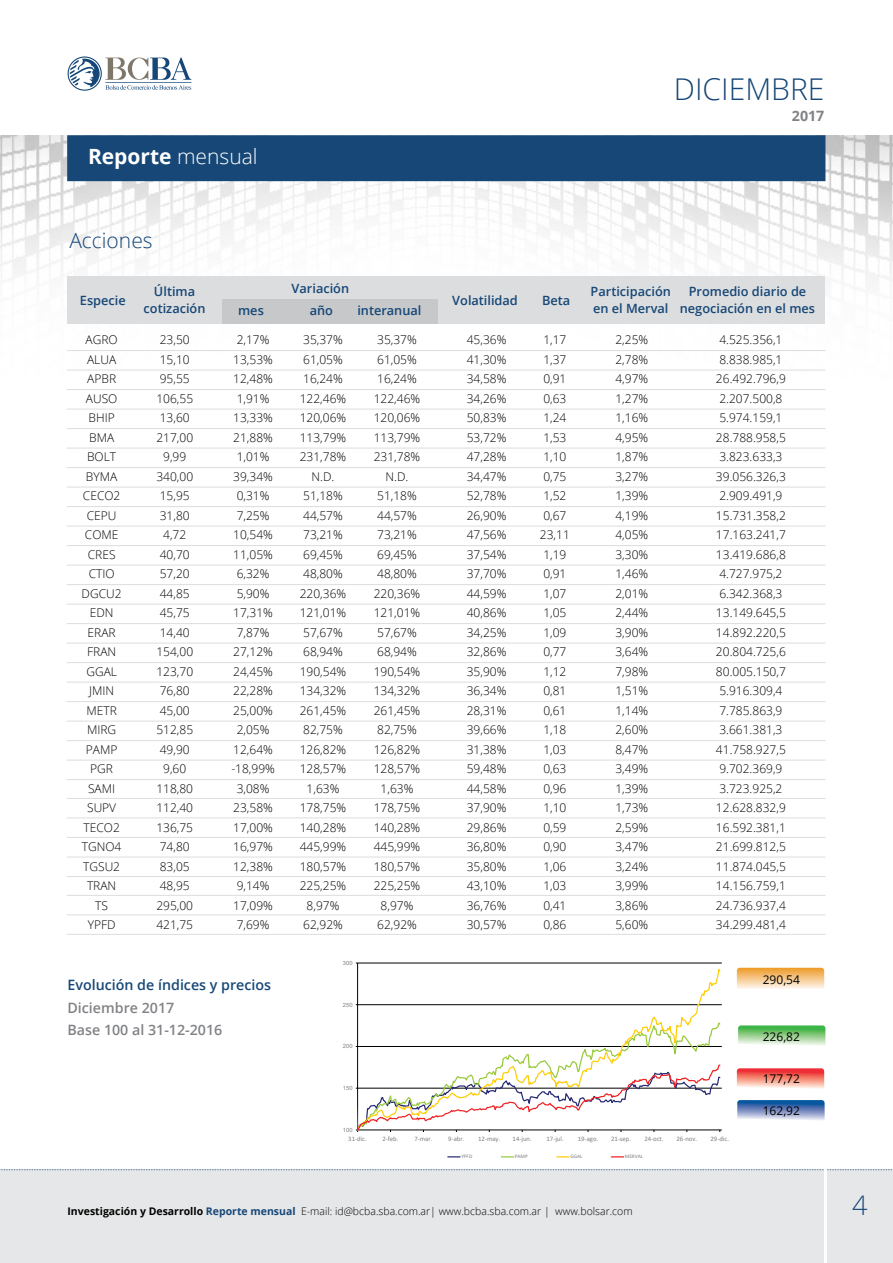
<style>
.page{position:relative;width:893px;height:1263px;background:#fff}
.page>*{position:absolute;margin:0;border:0;box-sizing:border-box;transform-origin:0 0}
.t1{font:300 30px "Open Sans";color:#164777}
.t2{font:300 27px "Open Sans";color:#164777}
.t3{font:700 21px "Open Sans";color:#fff}
.t4{font:300 21px "Open Sans";color:#164777}
.t5{font:600 14.25px/22.5px "Open Sans";color:#808285}
.t6{font:600 14.25px "Open Sans";color:#164777}
.t7{font:700 14.25px "Open Sans";color:#808285}
.t8{font:600 12.75px/16.5px "Open Sans";color:#164777;text-align:center}
.t9{font:300 12px/19.5px "Open Sans";color:#000;text-align:center}
.t10{font:12px "Open Sans";color:#000}
.t11{font:300 10.5px "Open Sans";color:#000}
.t12{font:6.75px "Calibri";color:#818181}
.t13{font:5.7px "Arial";letter-spacing:-.005em;color:#818181}
.t14{font:5.25px "Calibri";color:#818181}
.s1{font-weight:300}
.s2{font-weight:700}
.s3{font-weight:700;color:#164777}
</style>
<div class="page">
<img style="left:0;top:135px;width:893px;height:470px">
<div style="left:67px;top:135px;width:758px;height:46px;background:#164777"></div>
<svg style="left:67px;top:56px;width:35px;height:35px"></svg>
<svg style="left:68px;top:56px;width:34px;height:35px"></svg>
<svg style="left:70px;top:58px;width:121px;height:32px"></svg>
<div style="left:0;top:1170px;width:893px;height:93px;background:#e6e7e8"></div>
<svg style="left:0;top:1169px;width:893px;height:1px"></svg>
<hr style="left:824px;top:1124px;width:3px;height:139px;background:#fff">
<div style="left:67px;top:276px;width:757px;height:48px;background:#dcddde"></div>
<svg style="left:737px;top:968px;width:87px;height:21px"></svg>
<svg style="left:738px;top:1025px;width:87px;height:21px"></svg>
<svg style="left:737px;top:1100px;width:88px;height:20px"></svg>
<svg style="left:737px;top:1068px;width:87px;height:21px"></svg>
<hr style="left:358px;top:963px;width:364px;height:1px;background:#010101">
<hr style="left:358px;top:1004px;width:364px;height:1px;background:#010101">
<hr style="left:358px;top:1046px;width:364px;height:1px;background:#010101">
<hr style="left:358px;top:1088px;width:364px;height:1px;background:#010101">
<hr style="left:358px;top:1130px;width:364px;height:1px;background:#010101">
<svg style="left:356px;top:963px;width:365px;height:169px"></svg>
<svg style="left:448px;top:1156px;width:12px;height:1px"></svg>
<svg style="left:501px;top:1156px;width:13px;height:1px"></svg>
<svg style="left:557px;top:1156px;width:12px;height:1px"></svg>
<svg style="left:611px;top:1156px;width:13px;height:1px"></svg>
<div style="left:222px;top:299px;width:216px;height:25px;background:#c7c8ca"></div>
<hr style="left:67px;top:350px;width:758px;height:1px;background:#dcddde">
<hr style="left:67px;top:370px;width:758px;height:1px;background:#dcddde">
<hr style="left:67px;top:389px;width:758px;height:1px;background:#dcddde">
<hr style="left:67px;top:409px;width:758px;height:1px;background:#dcddde">
<hr style="left:67px;top:428px;width:758px;height:1px;background:#dcddde">
<hr style="left:67px;top:448px;width:758px;height:1px;background:#dcddde">
<hr style="left:67px;top:467px;width:758px;height:1px;background:#dcddde">
<hr style="left:67px;top:487px;width:758px;height:1px;background:#dcddde">
<hr style="left:67px;top:506px;width:758px;height:1px;background:#dcddde">
<hr style="left:67px;top:526px;width:758px;height:1px;background:#dcddde">
<hr style="left:67px;top:545px;width:758px;height:1px;background:#dcddde">
<hr style="left:67px;top:565px;width:758px;height:1px;background:#dcddde">
<hr style="left:67px;top:584px;width:758px;height:1px;background:#dcddde">
<hr style="left:67px;top:604px;width:758px;height:1px;background:#dcddde">
<hr style="left:67px;top:623px;width:758px;height:1px;background:#dcddde">
<hr style="left:67px;top:643px;width:758px;height:1px;background:#dcddde">
<hr style="left:67px;top:662px;width:758px;height:1px;background:#dcddde">
<hr style="left:67px;top:682px;width:758px;height:1px;background:#dcddde">
<hr style="left:67px;top:701px;width:758px;height:1px;background:#dcddde">
<hr style="left:67px;top:721px;width:758px;height:1px;background:#dcddde">
<hr style="left:67px;top:798px;width:758px;height:1px;background:#dcddde">
<hr style="left:67px;top:895px;width:758px;height:1px;background:#dcddde">
<hr style="left:67px;top:740px;width:758px;height:1px;background:#dcddde">
<hr style="left:67px;top:817px;width:758px;height:1px;background:#dcddde">
<hr style="left:67px;top:914px;width:758px;height:1px;background:#dcddde">
<hr style="left:67px;top:760px;width:758px;height:1px;background:#dcddde">
<hr style="left:67px;top:857px;width:758px;height:1px;background:#dcddde">
<hr style="left:67px;top:837px;width:758px;height:1px;background:#dcddde">
<hr style="left:67px;top:934px;width:758px;height:1px;background:#dcddde">
<hr style="left:67px;top:779px;width:758px;height:1px;background:#dcddde">
<hr style="left:67px;top:876px;width:758px;height:1px;background:#dcddde">
<h3 class="t3" style="left:88px;top:141px;width:171px">Reporte <span class="s1">mensual</span></h3>
<h3 class="t4" style="left:69px;top:226px;width:85px">Acciones</h3>
<h1 class="t1" style="left:674px;top:68px;width:152px">diciembre</h1>
<p class="t7" style="left:792px;top:105px;width:34px">2017</p>
<p class="t8" style="left:292px;top:279px;width:59px">Variación</p>
<p class="t8" style="left:80px;top:291px;width:47px">Especie</p>
<p class="t8" style="left:144px;top:283px;width:63px">Última cotización</p>
<p class="t8" style="left:452px;top:291px;width:67px">Volatilidad</p>
<p class="t8" style="left:542px;top:291px;width:30px">Beta</p>
<p class="t8" style="left:591px;top:283px;width:82px;text-align:left">Participación en el Merval</p>
<p class="t8" style="left:680px;top:283px;width:137px">Promedio diario de negociación en el mes</p>
<p class="t8" style="left:238px;top:302px;width:27px">mes</p>
<p class="t8" style="left:310px;top:302px;width:25px">año</p>
<p class="t8" style="left:357px;top:302px;width:66px">interanual</p>
<p class="t9" style="left:82px;top:330px;width:42px">AGRO<br>ALUA<br>APBR<br>AUSO<br>BHIP<br>BMA<br>BOLT<br>BYMA<br>CECO2<br>CEPU<br>COME<br>CRES<br>CTIO<br>DGCU2<br>EDN<br>ERAR<br>FRAN<br>GGAL<br>JMIN<br>METR<br>MIRG<br>PAMP<br>PGR<br>SAMI<br>SUPV<br>TECO2<br>TGNO4<br>TGSU2<br>TRAN<br>TS<br>YPFD</p>
<p class="t9" style="left:467px;top:330px;width:41px;text-align:justify">45,36% 41,30% 34,58% 34,26% 50,83% 53,72% 47,28% 34,47% 52,78% 26,90% 47,56% 37,54% 37,70% 44,59% 40,86% 34,25% 32,86% 35,90% 36,34% 28,31% 39,66% 31,38% 59,48% 44,58% 37,90% 29,86% 36,80% 35,80% 43,10% 36,76% 30,57%</p>
<p class="t9" style="left:540px;top:330px;width:31px;text-align:left">1,17<br>1,37<br>0,91<br>0,63<br>1,24<br>1,53<br>1,10<br>0,75<br>1,52<br>0,67<br>23,11<br>1,19<br>0,91<br>1,07<br>1,05<br>1,09<br>0,77<br>1,12<br>0,81<br>0,61<br>1,18<br>1,03<br>0,63<br>0,96<br>1,10<br>0,59<br>0,90<br>1,06<br>1,03<br>0,41<br>0,86</p>
<p class="t9" style="left:615px;top:330px;width:34px;text-align:justify">2,25% 2,78% 4,97% 1,27% 1,16% 4,95% 1,87% 3,27% 1,39% 4,19% 4,05% 3,30% 1,46% 2,01% 2,44% 3,90% 3,64% 7,98% 1,51% 1,14% 2,60% 8,47% 3,49% 1,39% 1,73% 2,59% 3,47% 3,24% 3,99% 3,86% 5,60%</p>
<p class="t9" style="left:716px;top:330px;width:71px;text-align:left">4.525.356,1<br>8.838.985,1<br>26.492.796,9<br>2.207.500,8<br>5.974.159,1<br>28.788.958,5<br>3.823.633,3<br>39.056.326,3<br>2.909.491,9<br>15.731.358,2<br>17.163.241,7<br>13.419.686,8<br>4.727.975,2<br>6.342.368,3<br>13.149.645,5<br>14.892.220,5<br>20.804.725,6<br>80.005.150,7<br>5.916.309,4<br>7.785.863,9<br>3.661.381,3<br>41.758.927,5<br>9.702.369,9<br>3.723.925,2<br>12.628.832,9<br>16.592.381,1<br>21.699.812,5<br>11.874.045,5<br>14.156.759,1<br>24.736.937,4<br>34.299.481,4</p>
<p class="t9" style="left:156px;top:330px;width:38px">23,50<br>15,10<br>95,55<br>106,55<br>13,60<br>217,00<br>9,99<br>340,00<br>15,95<br>31,80<br>4,72<br>40,70<br>57,20<br>44,85<br>45,75<br>14,40<br>154,00<br>123,70<br>76,80<br>45,00<br>512,85<br>49,90<br>9,60<br>118,80<br>112,40<br>136,75<br>74,80<br>83,05<br>48,95<br>295,00<br>421,75</p>
<p class="t9" style="left:231px;top:330px;width:45px">2,17%<br>13,53%<br>12,48%<br>1,91%<br>13,33%<br>21,88%<br>1,01%<br>39,34%<br>0,31%<br>7,25%<br>10,54%<br>11,05%<br>6,32%<br>5,90%<br>17,31%<br>7,87%<br>27,12%<br>24,45%<br>22,28%<br>25,00%<br>2,05%<br>12,64% -18,99%<br>3,08%<br>23,58%<br>17,00%<br>16,97%<br>12,38%<br>9,14%<br>17,09%<br>7,69%</p>
<p class="t9" style="left:300px;top:330px;width:48px">35,37%<br>61,05%<br>16,24%<br>122,46%<br>120,06%<br>113,79%<br>231,78%<br>N.D.<br>51,18%<br>44,57%<br>73,21%<br>69,45%<br>48,80%<br>220,36%<br>121,01%<br>57,67%<br>68,94%<br>190,54%<br>134,32%<br>261,45%<br>82,75%<br>126,82%<br>128,57%<br>1,63%<br>178,75%<br>140,28%<br>445,99%<br>180,57%<br>225,25%<br>8,97%<br>62,92%</p>
<p class="t9" style="left:374px;top:330px;width:48px">35,37%<br>61,05%<br>16,24%<br>122,46%<br>120,06%<br>113,79%<br>231,78%<br>N.D.<br>51,18%<br>44,57%<br>73,21%<br>69,45%<br>48,80%<br>220,36%<br>121,01%<br>57,67%<br>68,94%<br>190,54%<br>134,32%<br>261,45%<br>82,75%<br>126,82%<br>128,57%<br>1,63%<br>178,75%<br>140,28%<br>445,99%<br>180,57%<br>225,25%<br>8,97%<br>62,92%</p>
<p class="t6" style="left:68px;top:975px;width:205px">Evolución de índices y precios</p>
<p class="t5" style="left:68px;top:996px;width:156px">Diciembre 2017<br>Base 100 al 31-12-2016</p>
<p class="t13" style="left:343px;top:959px;width:11px">300</p>
<p class="t13" style="left:343px;top:1000px;width:11px">250</p>
<p class="t13" style="left:343px;top:1042px;width:11px">200</p>
<p class="t13" style="left:343px;top:1084px;width:11px">150</p>
<p class="t13" style="left:343px;top:1126px;width:11px">100</p>
<p class="t12" style="left:348px;top:1133px;width:20px">31-dic.</p>
<p class="t12" style="left:382px;top:1133px;width:18px">2-feb.</p>
<p class="t12" style="left:414px;top:1133px;width:20px">7-mar.</p>
<p class="t12" style="left:448px;top:1133px;width:18px">9-abr.</p>
<p class="t12" style="left:478px;top:1133px;width:24px">12-may.</p>
<p class="t12" style="left:513px;top:1133px;width:21px">14-jun.</p>
<p class="t12" style="left:546px;top:1133px;width:19px">17-jul.</p>
<p class="t12" style="left:578px;top:1133px;width:22px">19-ago.</p>
<p class="t12" style="left:611px;top:1133px;width:22px">21-sep.</p>
<p class="t12" style="left:644px;top:1133px;width:21px">24-oct.</p>
<p class="t12" style="left:676px;top:1133px;width:22px">26-nov.</p>
<p class="t12" style="left:711px;top:1133px;width:20px">29-dic.</p>
<p class="t14" style="left:461px;top:1153px;width:13px">YPFD</p>
<p class="t14" style="left:515px;top:1153px;width:15px">PAMP</p>
<p class="t14" style="left:570px;top:1153px;width:13px">GGAL</p>
<p class="t14" style="left:625px;top:1153px;width:20px">MERVAL</p>
<p class="t10" style="left:763px;top:972px;width:39px">290,54</p>
<p class="t10" style="left:763px;top:1028px;width:39px">226,82</p>
<p class="t10" style="left:763px;top:1070px;width:39px">177,72</p>
<p class="t10" style="left:763px;top:1102px;width:39px">162,92</p>
<p class="t11" style="left:68px;top:1204px;width:567px"><span class="s2">Investigación y Desarrollo</span> <span class="s3">Reporte mensual</span> E-mail: id@bcba.sba.com.ar| www.bcba.sba.com.ar | www.bolsar.com</p>
<h2 class="t2" style="left:852px;top:1187px;width:17px">4</h2>
</div>
